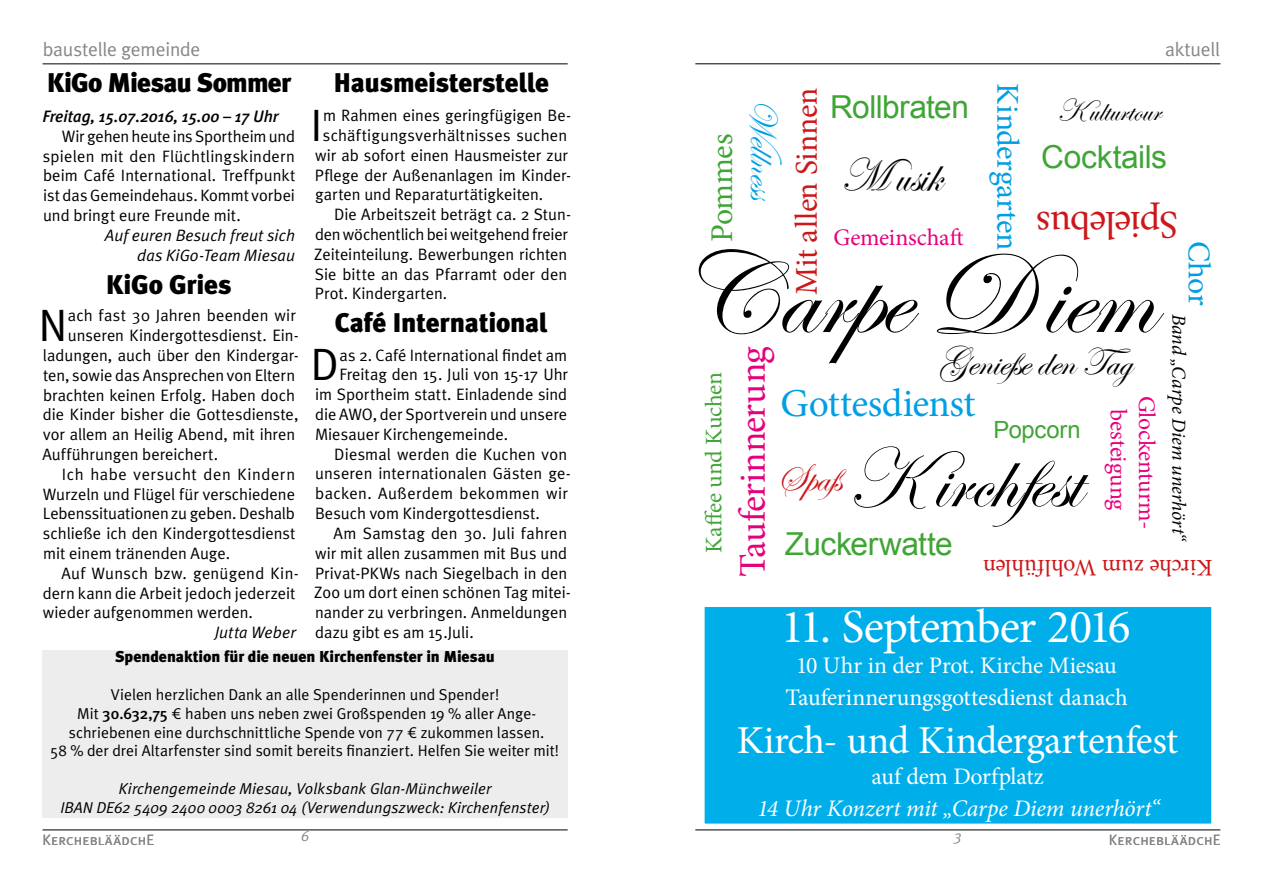
<style>
.page{position:relative;width:1263px;height:893px;background:#fff}
.page>*{position:absolute;margin:0;border:0;box-sizing:border-box;transform-origin:0 0}
.t1{font:118.65px "Edwardian Script ITC";letter-spacing:-.005em;color:#000}
.t2{font:85.65px "Edwardian Script ITC";color:#000}
.t3{font:47.4px "Minion Pro";letter-spacing:-.025em;color:#fff}
.t4{font:47.4px "Edwardian Script ITC";color:#000}
.t5{font:45.3px "Meta Plus Normal";color:#000}
.t6{font:39.6px "Minion Pro";letter-spacing:-.015em;color:#fff}
.t7{font:39.6px "Edwardian Script ITC";letter-spacing:-.005em;color:#000}
.t8{font:39.6px "Minion Pro";letter-spacing:-.015em;color:#009fe3}
.t9{font:39.6px "Minion Pro";letter-spacing:-.025em;color:#cd171a}
.t10{font:39.6px "Edwardian Script ITC";color:#009fe3}
.t11{font:39.6px "Edwardian Script ITC";color:#cd171a}
.t12{font:37.65px "Minion Pro";letter-spacing:-.01em;color:#e6007d}
.t13{font:31.65px "Arial";letter-spacing:-.015em;color:#3fa535}
.t14{font:31.65px "Minion Pro";letter-spacing:-.015em;color:#009fe3}
.t15{font:31.65px "Minion Pro";letter-spacing:-.02em;color:#cd171a}
.t16{font:31.65px "Edwardian Script ITC";color:#000}
.t17{font:31.65px "Minion Pro";letter-spacing:-.025em;color:#3fa535}
.t18{font:900 27px "Meta Plus";letter-spacing:-.015em;color:#000}
.t19{font:23.7px/31.7px "Minion Pro";letter-spacing:-.01em;color:#fff;text-align:center}
.t20{font:23.7px/28.5px "Minion Pro";letter-spacing:-.01em;color:#e6007d;text-align:center}
.t21{font:italic 23.7px "Minion Pro";letter-spacing:-.01em;color:#fff}
.t22{font:23.7px "Minion Pro";color:#cd171a}
.t23{font:23.7px "Minion Pro";letter-spacing:-.01em;color:#3fa535}
.t24{font:23.7px "Arial";letter-spacing:-.01em;color:#3fa535}
.t25{font:italic 19.8px "Minion Pro";letter-spacing:-.01em;color:#000}
.t26{font:19.5px "Meta Plus Normal";letter-spacing:-.01em;color:#878787}
.t27{font:16.5px/19.8px "Meta Plus Normal";color:#000;text-align:justify}
.t28{font:italic 16.5px/19.8px "Meta Plus Normal";letter-spacing:.01em;color:#000;text-align:right}
.t29{font:italic 500 16.5px "Meta Plus";color:#000}
.t30{font:16.5px "Meta Plus Normal";letter-spacing:.02em;color:#000}
.t31{font:16.5px "Meta Plus Normal";letter-spacing:.035em;color:#000}
.t32{font:15.75px/18.9px "Meta Plus Normal";color:#000;text-align:center}
.t33{font:italic 15.75px/18.9px "Meta Plus Normal";letter-spacing:.005em;color:#000;text-align:center}
.t34{font:900 15.75px "Meta Plus";letter-spacing:-.005em;color:#000}
.t35{font:15px "Meta Plus Normal Caps";letter-spacing:.015em;color:#878787}
.t36{font:italic 15px "Meta Plus Normal";color:#878787}
.s1{font-family:"Meta Plus";font-weight:500}
.s2{font-family:"Meta Euro"}
</style>
<div class="page">
<hr style="left:43px;top:830px;width:525px;height:1px;background:#000">
<hr style="left:695px;top:830px;width:525px;height:1px;background:#000">
<hr style="left:43px;top:64px;width:525px;height:1px;background:#000">
<hr style="left:695px;top:64px;width:525px;height:1px;background:#000">
<div style="left:704px;top:606px;width:508px;height:218px;background:#00aeea"></div>
<div style="left:704px;top:606px;width:508px;height:218px;border:1px solid #fff"></div>
<div style="left:43px;top:650px;width:525px;height:167px;background:#ededed"></div>
<p class="t26" style="left:43px;top:38px;width:159px">baustelle gemeinde</p>
<p class="t26" style="left:1165px;top:38px;width:56px">aktuell</p>
<h3 class="t18" style="left:47px;top:67px;width:246px">KiGo Miesau Sommer</h3>
<p class="t29" style="left:42px;top:107px;width:237px">Freitag, 15.07.2016, 15.00 – 17 Uhr</p>
<p class="t27" style="left:43px;top:126px;width:254px;text-indent:19px">Wir gehen heute ins Sportheim und spielen mit den Flüchtlingskindern beim Café International. Treffpunkt ist das Gemeindehaus. Kommt vorbei und bringt eure Freunde mit.</p>
<p class="t28" style="left:105px;top:225px;width:191px">Auf euren Besuch freut sich das KiGo-Team Miesau</p>
<h3 class="t18" style="left:333px;top:67px;width:217px">Hausmeisterstelle</h3>
<h3 class="t14" style="left:1029px;top:83px;width:169px;rotate:90deg">Kindergarten</h3>
<h3 class="t15" style="left:785px;top:295px;width:209px;rotate:-90deg">Mit allen Sinnen</h3>
<h3 class="t13" style="left:830px;top:86px;width:140px">Rollbraten</h3>
<h3 class="t4" style="left:840px;top:149px;width:102px">Musik</h3>
<h3 class="t13" style="left:1041px;top:136px;width:127px">Cocktails</h3>
<h3 class="t16" style="left:1057px;top:93px;width:105px">K ulturtour</h3>
<h3 class="t10" style="left:785px;top:98px;width:104px;rotate:90deg">Wellness</h3>
<h3 class="t5" style="left:311px;top:99px;width:13px">I</h3>
<p class="t27" style="left:323px;top:105px;width:249px">m Rahmen eines geringfügigen Be-</p>
<p class="t27" style="left:323px;top:125px;width:246px">schäftigungsverhältnisses suchen</p>
<p class="t27" style="left:315px;top:145px;width:254px">wir ab sofort einen Hausmeister zur</p>
<p class="t27" style="left:315px;top:165px;width:257px">Pflege der Außenanlagen im Kinder-</p>
<p class="t27" style="left:315px;top:185px;width:230px">garten und Reparaturtätigkeiten.</p>
<p class="t27" style="left:334px;top:204px;width:238px">Die Arbeitszeit beträgt ca. 2 Stun-</p>
<p class="t27" style="left:315px;top:224px;width:254px">den wöchentlich bei weitgehend freier</p>
<p class="t27" style="left:314px;top:244px;width:254px">Zeiteinteilung. Bewerbungen richten</p>
<p class="t27" style="left:315px;top:264px;width:254px">Sie bitte an das Pfarramt oder den</p>
<h3 class="t17" style="left:701px;top:242px;width:109px;rotate:-90deg">Pommes</h3>
<h3 class="t9" style="left:1178px;top:251px;width:144px;rotate:-180deg">Spielebus</h3>
<h3 class="t20" style="left:833px;top:223px;width:132px">Gemeinschaft</h3>
<h3 class="t14" style="left:1220px;top:241px;width:65px;rotate:90deg">Chor</h3>
<h1 class="t1" style="left:678px;top:230px;width:477px">Carpe Diem</h1>
<h3 class="t18" style="left:106px;top:268px;width:127px">KiGo Gries</h3>
<p class="t27" style="left:315px;top:284px;width:134px">Prot. Kindergarten.</p>
<h3 class="t5" style="left:38px;top:299px;width:31px">N</h3>
<p class="t27" style="left:68px;top:306px;width:230px">ach fast 30 Jahren beenden wir</p>
<h3 class="t18" style="left:335px;top:307px;width:214px">Café International</h3>
<h3 class="t5" style="left:311px;top:339px;width:30px">D</h3>
<p class="t27" style="left:340px;top:345px;width:229px">as 2. Café International findet am</p>
<p class="t25" style="left:1192px;top:314px;width:229px;rotate:90deg">Band „Carpe Diem unerhört“</p>
<p class="t27" style="left:68px;top:325px;width:232px">unseren Kindergottesdienst. Ein-</p>
<p class="t27" style="left:43px;top:345px;width:257px">ladungen, auch über den Kindergar-</p>
<p class="t27" style="left:43px;top:365px;width:253px">ten, sowie das Ansprechen von Eltern</p>
<p class="t27" style="left:43px;top:385px;width:253px">brachten keinen Erfolg. Haben doch</p>
<p class="t27" style="left:43px;top:405px;width:257px">die Kinder bisher die Gottesdienste,</p>
<p class="t27" style="left:43px;top:424px;width:254px">vor allem an Heilig Abend, mit ihren</p>
<p class="t27" style="left:42px;top:444px;width:177px">Aufführungen bereichert.</p>
<p class="t31" style="left:62px;top:465px;width:235px">Ich habe versucht den Kindern</p>
<p class="t27" style="left:43px;top:484px;width:254px">Wurzeln und Flügel für verschiedene</p>
<p class="t27" style="left:43px;top:504px;width:254px">Lebenssituationen zu geben. Deshalb</p>
<p class="t27" style="left:43px;top:523px;width:254px">schließe ich den Kindergottesdienst</p>
<p class="t27" style="left:43px;top:543px;width:189px">mit einem tränenden Auge.</p>
<p class="t27" style="left:61px;top:563px;width:239px">Auf Wunsch bzw. genügend Kin-</p>
<p class="t27" style="left:43px;top:583px;width:254px">dern kann die Arbeit jedoch jederzeit</p>
<p class="t27" style="left:43px;top:603px;width:211px">wieder aufgenommen werden.</p>
<p class="t28" style="left:215px;top:622px;width:83px">Jutta Weber</p>
<h3 class="t12" style="left:727px;top:577px;width:233px;rotate:-90deg">Tauferinnerung</h3>
<h3 class="t7" style="left:938px;top:341px;width:195px">Genieße den Tag</h3>
<h3 class="t20" style="left:1161px;top:396px;width:135px;rotate:90deg">Glockenturm&shy;besteigung</h3>
<p class="t27" style="left:339px;top:365px;width:230px">Freitag den 15. Juli von 15-17 Uhr</p>
<p class="t27" style="left:315px;top:384px;width:253px">im Sportheim statt. Einladende sind</p>
<p class="t27" style="left:315px;top:404px;width:254px">die AWO, der Sportverein und unsere</p>
<p class="t27" style="left:315px;top:424px;width:195px">Miesauer Kirchengemeinde.</p>
<p class="t27" style="left:334px;top:444px;width:235px">Diesmal werden die Kuchen von</p>
<p class="t27" style="left:315px;top:464px;width:257px">unseren internationalen Gästen ge-</p>
<p class="t30" style="left:315px;top:484px;width:254px">backen. Außerdem bekommen wir</p>
<p class="t27" style="left:315px;top:503px;width:227px">Besuch vom Kindergottesdienst.</p>
<p class="t27" style="left:334px;top:523px;width:235px">Am Samstag den 30. Juli fahren</p>
<p class="t27" style="left:315px;top:543px;width:254px">wir mit allen zusammen mit Bus und</p>
<p class="t27" style="left:315px;top:563px;width:254px">Privat-PKWs nach Siegelbach in den</p>
<p class="t27" style="left:314px;top:582px;width:258px">Zoo um dort einen schönen Tag mitei-</p>
<p class="t27" style="left:315px;top:602px;width:253px">nander zu verbringen. Anmeldungen</p>
<p class="t27" style="left:315px;top:622px;width:160px">dazu gibt es am 15.Juli.</p>
<p class="t34" style="left:115px;top:647px;width:381px">Spendenaktion für die neuen Kirchenfenster in Miesau</p>
<p class="t32" style="left:50px;top:685px;width:511px">Vielen herzlichen Dank an alle Spenderinnen und Spender!<br>Mit <span class="s1">30.632,75</span> <span class="s2">1</span> haben uns neben zwei Großspenden 19 % aller Ange&shy;schriebenen eine durchschnittliche Spende von 77 <span class="s2">1</span> zukommen lassen.<br>58 % der drei Altarfenster sind somit bereits finanziert. Helfen Sie weiter mit!</p>
<p class="t33" style="left:60px;top:779px;width:491px">Kirchengemeinde Miesau, Volksbank Glan-Münchweiler<br>IBAN DE62 5409 2400 0003 8261 04 (Verwendungszweck: Kirchenfenster)</p>
<h3 class="t23" style="left:698px;top:553px;width:182px;rotate:-90deg">Kaffee und Kuchen</h3>
<h3 class="t8" style="left:781px;top:376px;width:196px">Gottesdienst</h3>
<h3 class="t24" style="left:993px;top:415px;width:89px">Popcorn</h3>
<h2 class="t2" style="left:847px;top:433px;width:235px">K irchfest</h2>
<h3 class="t11" style="left:777px;top:457px;width:66px">Spaß</h3>
<h3 class="t13" style="left:785px;top:523px;width:169px">Zuckerwatte</h3>
<h3 class="t22" style="left:1213px;top:584px;width:231px;rotate:-180deg">Kirche zum Wohlfühlen</h3>
<h3 class="t3" style="left:781px;top:595px;width:351px">11. September 2016</h3>
<h3 class="t19" style="left:785px;top:650px;width:344px">10 Uhr in der Prot. Kirche Miesau<br>Tauferinnerungsgottesdienst danach</h3>
<h3 class="t6" style="left:737px;top:713px;width:443px">Kirch- und Kindergartenfest</h3>
<h3 class="t19" style="left:871px;top:761px;width:174px">auf dem Dorfplatz</h3>
<h3 class="t21" style="left:757px;top:792px;width:404px">14 Uhr Konzert mit „Carpe Diem unerhört“</h3>
<p class="t36" style="left:301px;top:827px;width:10px">6</p>
<p class="t36" style="left:954px;top:827px;width:10px">3</p>
<p class="t35" style="left:43px;top:831px;width:113px">KerchebläädchE</p>
<p class="t35" style="left:1109px;top:831px;width:113px">KerchebläädchE</p>
</div>
